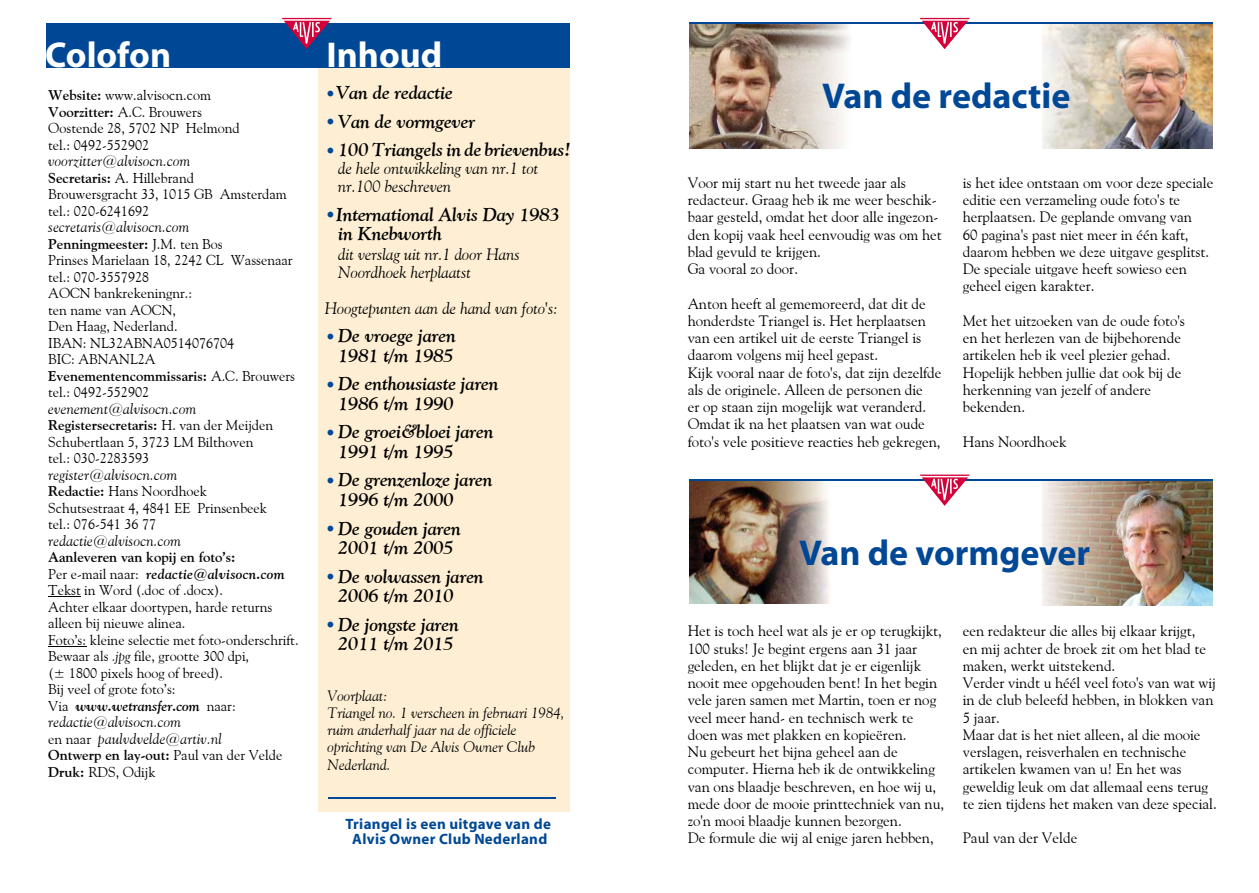
<style>
.page{position:relative;width:1259px;height:893px;background:#fff}
.page>*{position:absolute;margin:0;border:0;box-sizing:border-box;transform-origin:0 0}
.t1{font:700 36px "Myriad";color:#004895}
.t2{font:700 36px "Myriad";color:#fff}
.t3{font:italic 700 18.75px/19.5px "Goudy Old Style BT";letter-spacing:-.005em;color:#000}
.t4{font:700 17.4px "Goudy Old Style BT";color:#004895}
.t5{font:italic 16.5px/18px "Goudy Old Style BT";color:#000}
.t6{font:15px/17.2px "Goudy Old Style BT";color:#000}
.t7{font:italic 15px/17.2px "Goudy Old Style BT";letter-spacing:.01em;color:#000}
.t8{font:700 15px/15px "Myriad";letter-spacing:.02em;color:#004895;text-align:center}
.t9{font:14.25px/16.5px "Goudy Old Style BT";color:#000}
.s1{font-weight:700}
.s2{font-weight:700;font-style:italic}
.s3{font-style:italic}
.s4{font-style:normal;font-size:14.25px}
.s5{font-size:19.5px;color:#004895}
</style>
<div class="page">
<img style="left:689px;top:481px;width:140px;height:123px">
<img style="left:689px;top:24px;width:160px;height:124px">
<hr style="left:48px;top:596px;width:33px;height:1px;background:#000">
<hr style="left:48px;top:646px;width:38px;height:1px;background:#000">
<div style="left:319px;top:67px;width:251px;height:745px;background:#feefd4"></div>
<div style="left:47px;top:23px;width:523px;height:44px;background:#004895"></div>
<svg style="left:281px;top:18px;width:51px;height:31px"></svg>
<hr style="left:328px;top:798px;width:227px;height:1px;background:#004895">
<img style="left:1042px;top:24px;width:170px;height:125px">
<img style="left:1042px;top:481px;width:170px;height:125px">
<hr style="left:689px;top:23px;width:523px;height:1px;background:#004895">
<svg style="left:919px;top:18px;width:51px;height:31px"></svg>
<hr style="left:689px;top:479px;width:523px;height:2px;background:#004895">
<svg style="left:920px;top:475px;width:50px;height:31px"></svg>
<h1 class="t2" style="left:45px;top:37px;width:127px">Colofon</h1>
<h1 class="t2" style="left:326px;top:36px;width:117px">Inhoud</h1>
<p class="t9" style="left:48px;top:87px;width:193px"><span class="s1">Website:</span> www.alvisocn.com<br><span class="s1">Voorzitter:</span> A.C. Brouwers<br>Oostende 28, 5702 NP Helmond tel.: 0492-552902</p>
<p class="t7" style="left:48px;top:152px;width:144px">voorzitter@alvisocn.com</p>
<p class="t9" style="left:48px;top:169px;width:240px"><span class="s1">Secretaris:</span> A. Hillebrand<br>Brouwersgracht 33, 1015 GB Amsterdam tel.: 020-6241692</p>
<p class="t7" style="left:48px;top:218px;width:143px">secretaris@alvisocn.com</p>
<p class="t9" style="left:48px;top:235px;width:248px"><span class="s1">Penningmeester:</span> J.M. ten Bos<br>Prinses Marielaan 18, 2242 CL Wassenaar tel.: 070-3557928<br>AOCN bankrekeningnr.:<br>ten name van AOCN,<br>Den Haag, Nederland.<br>IBAN: NL32ABNA0514076704<br>BIC: ABNANL2A<br><span class="s1">Evenementencommissaris:</span> A.C. Brouwers tel.: 0492-552902</p>
<p class="t7" style="left:48px;top:400px;width:149px">evenement@alvisocn.com</p>
<p class="t9" style="left:48px;top:417px;width:226px"><span class="s1">Registersecretaris:</span> H. van der Meijden<br>Schubertlaan 5, 3723 LM Bilthoven tel.: 030-2283593</p>
<p class="t7" style="left:48px;top:466px;width:131px">register@alvisocn.com</p>
<p class="t9" style="left:48px;top:483px;width:220px"><span class="s1">Redactie:</span> Hans Noordhoek<br>Schutsestraat 4, 4841 EE Prinsenbeek tel.: 076-541 36 77</p>
<p class="t7" style="left:48px;top:532px;width:134px">redactie@alvisocn.com</p>
<p class="t9" style="left:48px;top:549px;width:252px"><span class="s1">Aanleveren van kopij en foto’s:<br></span>Per e-mail naar: <span class="s2">redactie@alvisocn.com </span>Tekst in Word (.doc of .docx).<br>Achter elkaar doortypen, harde returns alleen bij nieuwe alinea.<br>Foto’s: kleine selectie met foto-onderschrift.<br>Bewaar als <span class="s3">.jpg</span> file, grootte 300 dpi,<br>(± 1800 pixels hoog of breed).<br>Bij veel of grote foto’s:<br>Via <span class="s2">www.wetransfer.com</span> naar:</p>
<p class="t7" style="left:48px;top:714px;width:175px;line-height:16.5px">redactie@alvisocn.com<br><span class="s4">en naar</span> paulvdvelde@artiv.nl</p>
<p class="t9" style="left:48px;top:747px;width:236px"><span class="s1">Ontwerp en lay-out:</span> Paul van der Velde<br><span class="s1">Druk:</span> RDS, Odijk</p>
<p class="t3" style="left:325px;top:83px;width:130px"><span class="s5">•</span>Van de redactie</p>
<p class="t3" style="left:325px;top:111px;width:152px"><span class="s5">•</span> Van de vormgever</p>
<p class="t3" style="left:325px;top:140px;width:248px"><span class="s5">•</span> 100 Triangels in de brievenbus!</p>
<p class="t5" style="left:338px;top:159px;width:202px">de hele ontwikkeling van nr.1 tot nr.100 beschreven</p>
<p class="t3" style="left:338px;top:204px;width:223px;text-indent:-14px"><span class="s5">•</span>International Alvis Day 1983 in Knebworth</p>
<p class="t5" style="left:338px;top:245px;width:183px">dit verslag uit nr.1 door Hans<br>Noordhoek herplaatst</p>
<p class="t5" style="left:325px;top:299px;width:235px">Hoogtepunten aan de hand van foto's:</p>
<p class="t3" style="left:325px;top:326px;width:133px;text-align:right"><span class="s5">•</span> De vroege jaren<br>1981 t/m 1985</p>
<p class="t3" style="left:338px;top:374px;width:162px;text-indent:-14px"><span class="s5">•</span> De enthousiaste jaren<br>1986 t/m 1990</p>
<p class="t3" style="left:338px;top:422px;width:157px;text-indent:-14px"><span class="s5">•</span> De groei&amp;bloei jaren<br>1991 t/m 1995</p>
<p class="t3" style="left:338px;top:470px;width:156px;text-indent:-14px"><span class="s5">•</span> De grenzenloze jaren<br>1996 t/m 2000</p>
<p class="t3" style="left:325px;top:518px;width:138px;text-align:center"><span class="s5">•</span> De gouden jaren<br>2001 t/m 2005</p>
<p class="t3" style="left:338px;top:566px;width:147px;text-indent:-14px"><span class="s5">•</span> De volwassen jaren<br>2006 t/m 2010</p>
<p class="t3" style="left:325px;top:614px;width:136px;text-align:center"><span class="s5">•</span> De jongste jaren<br>2011 t/m 2015</p>
<p class="t7" style="left:327px;top:686px;width:238px">Voorplaat:<br>Triangel no. 1 verscheen in februari 1984, ruim anderhalf jaar na de officiele oprichting van De Alvis Owner Club<br>Nederland.</p>
<p class="t8" style="left:345px;top:817px;width:207px">Triangel is een uitgave van de<br>Alvis Owner Club Nederland</p>
<p class="t4" style="left:345px;top:828px;width:219px">Triangel is een uitgave van de</p>
<h1 class="t1" style="left:822px;top:77px;width:250px">Van de redactie</h1>
<p class="t6" style="left:687px;top:174px;width:255px">Voor mij start nu het tweede jaar als redacteur. Graag heb ik me weer beschik&shy;baar gesteld, omdat het door alle ingezon&shy;den kopij vaak heel eenvoudig was om het blad gevuld te krijgen.<br>Ga vooral zo door.</p>
<p class="t6" style="left:687px;top:294px;width:255px">Anton heeft al gememoreerd, dat dit de honderdste Triangel is. Het herplaatsen van een artikel uit de eerste Triangel is daarom volgens mij heel gepast.<br>Kijk vooral naar de foto's, dat zijn dezelfde als de originele. Alleen de personen die<br>er op staan zijn mogelijk wat veranderd.<br>Omdat ik na het plaatsen van wat oude foto's vele positieve reacties heb gekregen,</p>
<p class="t6" style="left:962px;top:174px;width:252px">is het idee ontstaan om voor deze speciale editie een verzameling oude foto's te herplaatsen. De geplande omvang van<br>60 pagina's past niet meer in één kaft, daarom hebben we deze uitgave gesplitst.<br>De speciale uitgave heeft sowieso een geheel eigen karakter.</p>
<p class="t6" style="left:962px;top:312px;width:224px">Met het uitzoeken van de oude foto's en het herlezen van de bijbehorende artikelen heb ik veel plezier gehad.<br>Hopelijk hebben jullie dat ook bij de herkenning van jezelf of andere bekenden.</p>
<p class="t6" style="left:962px;top:432px;width:105px">Hans Noordhoek</p>
<h1 class="t1" style="left:799px;top:534px;width:292px">Van de vormgever</h1>
<p class="t6" style="left:687px;top:622px;width:258px">Het is toch heel wat als je er op terugkijkt, 100 stuks! Je begint ergens aan 31 jaar geleden, en het blijkt dat je er eigenlijk nooit mee opgehouden bent! In het begin vele jaren samen met Martin, toen er nog veel meer hand- en technisch werk te doen was met plakken en kopieëren.<br>Nu gebeurt het bijna geheel aan de computer. Hierna heb ik de ontwikkeling van ons blaadje beschreven, en hoe wij u, mede door de mooie printtechniek van nu, zo'n mooi blaadje kunnen bezorgen.<br>De formule die wij al enige jaren hebben,</p>
<p class="t6" style="left:962px;top:622px;width:255px">een redakteur die alles bij elkaar krijgt,<br>en mij achter de broek zit om het blad te maken, werkt uitstekend.<br>Verder vindt u héél veel foto's van wat wij in de club beleefd hebben, in blokken van 5 jaar.<br>Maar dat is het niet alleen, al die mooie verslagen, reisverhalen en technische artikelen kwamen van u! En het was geweldig leuk om dat allemaal eens terug te zien tijdens het maken van deze special.</p>
<p class="t6" style="left:962px;top:829px;width:116px">Paul van der Velde</p>
</div>
